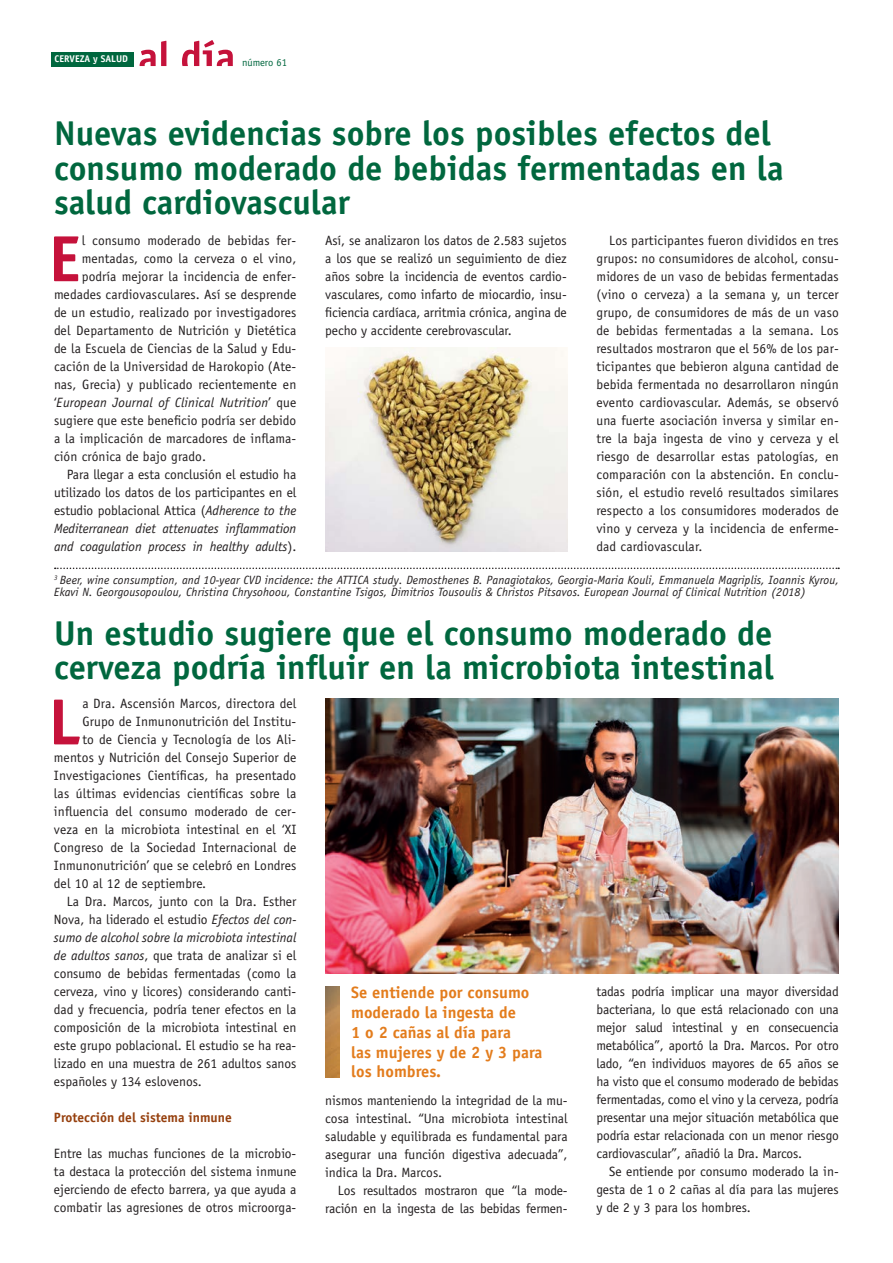
<style>
.page{position:relative;width:893px;height:1263px;background:#fff}
.page>*{position:absolute;margin:0;border:0;box-sizing:border-box;transform-origin:0 0}
.Capitular{font:700 65.4px "Officina Sans Std";color:#c5123b}
.t1{font:700 34.5px/34.5px "Officina Sans Std";color:#00673e}
.t2{font:700 16.5px "Officina Sans Std";color:#e37c1c}
.Primera_línea{font:13.5px/18px "Officina Sans Std";color:#231f20;text-align:justify}
.Capitular-2{font:13.5px "Officina Sans Std";letter-spacing:.01em;color:#231f20}
.Capitular-3{font:italic 13.5px "Officina Sans Std";letter-spacing:.01em;color:#231f20}
.Subtitular{font:700 13.5px "Officina Sans Std";color:#96400e}
.t3{font:italic 12px/12px "Officina Sans Std";letter-spacing:.01em;color:#231f20}
.t4{font:10.5px "Officina Sans Std";letter-spacing:-.01em;color:#00673e}
.t5{font:700 9.75px "Officina Sans Std";color:#fff}
.s1{font-style:normal}
.s2{font-style:italic}
</style>
<div class="page">
<svg style="left:140px;top:41px;width:27px;height:25px"></svg>
<svg style="left:182px;top:40px;width:51px;height:26px"></svg>
<div style="left:51px;top:52px;width:82px;height:14px;background:#00673e"></div>
<svg style="left:55px;top:568px;width:784px;height:1px"></svg>
<img style="left:325px;top:347px;width:243px;height:204px">
<img style="left:325px;top:986px;width:14px;height:91px">
<img style="left:325px;top:699px;width:514px;height:275px">
<p class="t5" style="left:55px;top:53px;width:75px">CERVEZA y SALUD</p>
<p class="t4" style="left:242px;top:56px;width:46px">número 61</p>
<p class="t1" style="left:54px;top:116px;width:731px">Nuevas evidencias sobre los posibles efectos del consumo moderado de bebidas fermentadas en la salud cardiovascular</p>
<p class="Capitular" style="left:49px;top:218px;width:33px">E</p>
<p class="Capitular-2" style="left:82px;top:233px;width:216px">l consumo moderado de bebidas fer-</p>
<p class="Capitular-2" style="left:82px;top:251px;width:216px">mentadas, como la cerveza o el vino,</p>
<p class="Capitular-2" style="left:82px;top:269px;width:216px">podría mejorar la incidencia de enfer-</p>
<p class="Capitular-2" style="left:54px;top:287px;width:244px">medades cardiovasculares. Así se desprende</p>
<p class="Capitular-2" style="left:54px;top:305px;width:244px">de un estudio, realizado por investigadores</p>
<p class="Capitular-2" style="left:54px;top:323px;width:244px">del Departamento de Nutrición y Dietética</p>
<p class="Capitular-2" style="left:54px;top:341px;width:244px">de la Escuela de Ciencias de la Salud y Edu-</p>
<p class="Capitular-2" style="left:54px;top:359px;width:244px">cación de la Universidad de Harokopio (Ate-</p>
<p class="Capitular-2" style="left:54px;top:377px;width:244px">nas, Grecia) y publicado recientemente en</p>
<p class="Capitular-3" style="left:54px;top:395px;width:244px"><span class="s1">‘</span>European Journal of Clinical Nutrition<span class="s1">’ que</span></p>
<p class="Capitular-2" style="left:54px;top:413px;width:244px">sugiere que este beneficio podría ser debido</p>
<p class="Capitular-2" style="left:54px;top:431px;width:244px">a la implicación de marcadores de inflama-</p>
<p class="Capitular-2" style="left:54px;top:449px;width:154px">ción crónica de bajo grado.</p>
<p class="Primera_línea" style="left:54px;top:466px;width:244px;text-indent:13px">Para llegar a esta conclusión el estudio ha utilizado los datos de los participantes en el estudio poblacional Attica (<span class="s2">Adherence to the Mediterranean diet attenuates inflammation and coagulation process in healthy adults</span>).</p>
<p class="Primera_línea" style="left:325px;top:232px;width:243px">Así, se analizaron los datos de 2.583 sujetos a los que se realizó un seguimiento de diez años sobre la incidencia de eventos cardio&shy;vasculares, como infarto de miocardio, insu&shy;ficiencia cardíaca, arritmia crónica, angina de pecho y accidente cerebrovascular.</p>
<p class="Primera_línea" style="left:596px;top:232px;width:244px;text-indent:13px">Los participantes fueron divididos en tres grupos: no consumidores de alcohol, consu&shy;midores de un vaso de bebidas fermentadas (vino o cerveza) a la semana y, un tercer grupo, de consumidores de más de un vaso de bebidas fermentadas a la semana. Los resultados mostraron que el 56% de los par&shy;ticipantes que bebieron alguna cantidad de bebida fermentada no desarrollaron ningún evento cardiovascular. Además, se observó una fuerte asociación inversa y similar en&shy;tre la baja ingesta de vino y cerveza y el riesgo de desarrollar estas patologías, en comparación con la abstención. En conclu&shy;sión, el estudio reveló resultados similares respecto a los consumidores moderados de vino y cerveza y la incidencia de enferme&shy;dad cardiovascular.</p>
<p class="t3" style="left:54px;top:574px;width:786px"><sup>3</sup> Beer, wine consumption, and 10-year CVD incidence: the ATTICA study. Demosthenes B. Panagiotakos, Georgia-Maria Kouli, Emmanuela Magriplis, Ioannis Kyrou,<br>Ekavi N. Georgousopoulou, Christina Chrysohoou, Constantine Tsigos, Dimitrios Tousoulis &amp; Christos Pitsavos. European Journal of Clinical Nutrition (2018)</p>
<p class="t1" style="left:54px;top:615px;width:722px">Un estudio sugiere que el consumo moderado de cerveza podría influir en la microbiota intestinal</p>
<p class="Capitular" style="left:48px;top:681px;width:34px">L</p>
<p class="Primera_línea" style="left:82px;top:695px;width:216px">a Dra. Ascensión Marcos, directora del</p>
<p class="Primera_línea" style="left:82px;top:713px;width:215px">Grupo de Inmunonutrición del Institu-</p>
<p class="Primera_línea" style="left:82px;top:731px;width:215px">to de Ciencia y Tecnología de los Ali-</p>
<p class="Primera_línea" style="left:54px;top:749px;width:244px">mentos y Nutrición del Consejo Superior de</p>
<p class="Primera_línea" style="left:54px;top:767px;width:244px">Investigaciones Científicas, ha presentado</p>
<p class="Primera_línea" style="left:54px;top:785px;width:244px">las últimas evidencias científicas sobre la</p>
<p class="Primera_línea" style="left:54px;top:803px;width:244px">influencia del consumo moderado de cer-</p>
<p class="Primera_línea" style="left:54px;top:821px;width:244px">veza en la microbiota intestinal en el ‘XI</p>
<p class="Primera_línea" style="left:54px;top:839px;width:244px">Congreso de la Sociedad Internacional de</p>
<p class="Primera_línea" style="left:54px;top:857px;width:244px">Inmunonutrición’ que se celebró en Londres</p>
<p class="Primera_línea" style="left:54px;top:875px;width:154px">del 10 al 12 de septiembre.</p>
<p class="Primera_línea" style="left:54px;top:893px;width:244px;text-indent:13px">La Dra. Marcos, junto con la Dra. Esther Nova, ha liderado el estudio <span class="s2">Efectos del con&shy;sumo de alcohol sobre la microbiota intestinal de adultos sanos</span>, que trata de analizar si el consumo de bebidas fermentadas (como la cerveza, vino y licores) considerando canti&shy;dad y frecuencia, podría tener efectos en la composición de la microbiota intestinal en este grupo poblacional. El estudio se ha rea&shy;lizado en una muestra de 261 adultos sanos españoles y 134 eslovenos.</p>
<p class="Subtitular" style="left:54px;top:1109px;width:179px">Protección del sistema inmune</p>
<p class="Primera_línea" style="left:54px;top:1145px;width:244px">Entre las muchas funciones de la microbio&shy;ta destaca la protección del sistema inmune ejerciendo de efecto barrera, ya que ayuda a combatir las agresiones de otros microorga-</p>
<p class="Primera_línea" style="left:596px;top:982px;width:244px">tadas podría implicar una mayor diversidad bacteriana, lo que está relacionado con una mejor salud intestinal y en consecuencia metabólica”, aportó la Dra. Marcos. Por otro lado, “en individuos mayores de 65 años se ha visto que el consumo moderado de bebidas fermentadas, como el vino y la cerveza, podría presentar una mejor situación metabólica que podría estar relacionada con un menor riesgo cardiovascular”, añadió la Dra. Marcos.</p>
<p class="Primera_línea" style="left:596px;top:1162px;width:244px;text-indent:13px">Se entiende por consumo moderado la in&shy;gesta de 1 o 2 cañas al día para las mujeres y de 2 y 3 para los hombres.</p>
<p class="t2" style="left:351px;top:982px;width:180px">Se entiende por consumo</p>
<p class="t2" style="left:351px;top:1002px;width:166px">moderado la ingesta de</p>
<p class="t2" style="left:351px;top:1022px;width:161px">1 o 2 cañas al día para</p>
<p class="t2" style="left:351px;top:1042px;width:193px">las mujeres y de 2 y 3 para</p>
<p class="t2" style="left:351px;top:1061px;width:91px">los hombres.</p>
<p class="Primera_línea" style="left:325px;top:1091px;width:244px">nismos manteniendo la integridad de la mu&shy;cosa intestinal. “Una microbiota intestinal saludable y equilibrada es fundamental para asegurar una función digestiva adecuada”, indica la Dra. Marcos.</p>
<p class="Primera_línea" style="left:325px;top:1181px;width:244px;text-align:right">Los resultados mostraron que “la mode&shy;ración en la ingesta de las bebidas fermen-</p>
</div>
